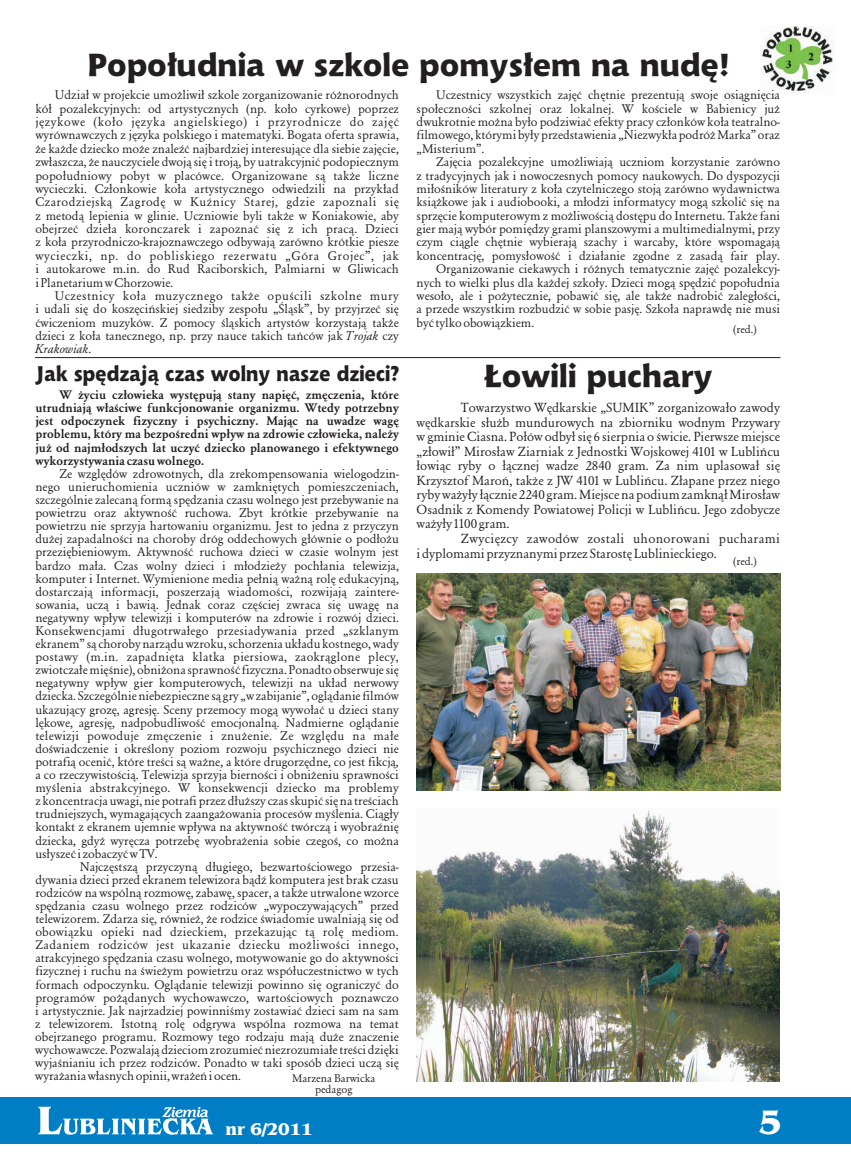
<style>
.page{position:relative;width:851px;height:1170px;background:#fff}
.page>*{position:absolute;margin:0;border:0;box-sizing:border-box;transform-origin:0 0}
.t1{font:700 35px "Benguiat IT Cby BT";color:#fff}
.t2{font:30px "EFN Gustowny";color:#231f20}
.t3{font:20px "EFN Gustowny";color:#231f20;scale:.92 1}
.t4{font:700 17.5px "Benguiat IT Cby BT";color:#fff}
.t5{font:italic 14.25px "Benguiat IT Cby BT";color:#fff}
.t6{font:11.88px/14.5px "EFN Garamo";color:#231f20;text-align:justify}
.t7{font:11.25px/13.1px "EFN Garamo";color:#231f20;text-align:justify}
.t8{font:700 11.25px/13.1px "EFN Garamo";color:#231f20;text-align:justify}
.t9{font:10px/11.2px "EFN Garamo";color:#231f20;text-align:center}
.s1{font-style:italic}
</style>
<div class="page">
<img style="left:761px;top:26px;width:73px;height:68px">
<div style="left:0;top:1097px;width:850px;height:46px;background:#007ec5"></div>
<svg style="left:38px;top:1106px;width:175px;height:28px"></svg>
<hr style="left:35px;top:357px;width:745px;height:1px;background:#231f20">
<img style="left:416px;top:573px;width:364px;height:217px">
<img style="left:417px;top:810px;width:362px;height:271px">
<h2 class="t2" style="left:87px;top:48px;width:644px">Popołudnia w szkole pomysłem na nudę!</h2>
<p class="t7" style="left:35px;top:89px;width:365px;text-indent:20px">Udział w projekcie umożliwił szkole zorganizowanie różnorodnych kół pozalekcyjnych: od artystycznych (np. koło cyrkowe) poprzez językowe (koło języka angielskiego) i przyrodnicze do zajęć wyrównawczych z języka polskiego i matematyki. Bogata oferta sprawia, że każde dziecko może znaleźć najbardziej interesujące dla siebie zajęcie, zwłaszcza, że nauczyciele dwoją się i troją, by uatrakcyjnić podopiecznym popołudniowy pobyt w placówce. Organizowane są także liczne wycieczki. Członkowie koła artystycznego odwiedzili na przykład Czarodziejską Zagrodę w Kuźnicy Starej, gdzie zapoznali się z metodą lepienia w glinie. Uczniowie byli także w Koniakowie, aby obejrzeć dzieła koronczarek i zapoznać się z ich pracą. Dzieci z koła przyrodniczo-krajoznawczego odbywają zarówno krótkie piesze wycieczki, np. do pobliskiego rezerwatu „Góra Grojec”, jak i autokarowe m.in. do Rud Raciborskich, Palmiarni w Gliwicach i Planetarium w Chorzowie.</p>
<p class="t7" style="left:35px;top:290px;width:365px;text-indent:20px">Uczestnicy koła muzycznego także opuścili szkolne mury i udali się do koszęcińskiej siedziby zespołu „Śląsk”, by przyjrzeć się ćwiczeniom muzyków. Z pomocy śląskich artystów korzystają także dzieci z koła tanecznego, np. przy nauce takich tańców jak <span class="s1">Trojak</span> czy <span class="s1">Krakowiak</span>.</p>
<p class="t7" style="left:416px;top:89px;width:365px;text-indent:20px">Uczestnicy wszystkich zajęć chętnie prezentują swoje osiągnięcia społeczności szkolnej oraz lokalnej. W kościele w Babienicy już dwukrotnie można było podziwiać efekty pracy członków koła teatralno&shy;filmowego, którymi były przedstawienia „Niezwykła podróżMarka” oraz „Misterium”.</p>
<p class="t7" style="left:436px;top:156px;width:345px">Zajęcia pozalekcyjne umożliwiają uczniom korzystanie zarówno</p>
<p class="t7" style="left:416px;top:170px;width:365px">z tradycyjnych jak i nowoczesnych pomocy naukowych. Do dyspozycji</p>
<p class="t7" style="left:416px;top:183px;width:365px">miłośników literatury z koła czytelniczego stoją zarówno wydawnictwa</p>
<p class="t7" style="left:416px;top:196px;width:365px">książkowe jak i audiobooki, a młodzi informatycy mogą szkolić się na</p>
<p class="t7" style="left:416px;top:210px;width:365px">sprzęcie komputerowym z możliwością dostępu do Internetu. Także fani</p>
<p class="t7" style="left:416px;top:223px;width:365px">gier mają wybór pomiędzy grami planszowymi a multimedialnymi, przy</p>
<p class="t7" style="left:416px;top:236px;width:365px">czym ciągle chętnie wybierają szachy i warcaby, które wspomagają</p>
<p class="t7" style="left:416px;top:250px;width:365px">koncentrację, pomysłowość i działanie zgodne z zasadą fair play.</p>
<p class="t7" style="left:436px;top:263px;width:345px">Organizowanie ciekawych i różnych tematycznie zajęć pozalekcyj-</p>
<p class="t7" style="left:416px;top:277px;width:365px">nych to wielki plus dla każdej szkoły. Dzieci mogą spędzić popołudnia</p>
<p class="t7" style="left:416px;top:290px;width:365px">wesoło, ale i pożytecznie, pobawić się, ale także nadrobić zaległości,</p>
<p class="t7" style="left:416px;top:303px;width:365px">a przede wszystkim rozbudzić w sobie pasję. Szkoła naprawdę nie musi</p>
<p class="t7" style="left:416px;top:317px;width:119px">być tylko obowiązkiem.</p>
<h2 class="t2" style="left:484px;top:358px;width:230px">Łowili puchary</h2>
<p class="t6" style="left:416px;top:401px;width:365px;text-indent:44px">Towarzystwo Wędkarskie „SUMIK” zorganizowało zawody wędkarskie służb mundurowych na zbiorniku wodnym Przywary w gminie Ciasna. Połów odbył się 6 sierpnia o świcie. Pierwsze miejsce „złowił” Mirosław Ziarniak z Jednostki Wojskowej 4101 w Lublińcu łowiąc ryby o łącznej wadze 2840 gram. Za nim uplasował się Krzysztof Maroń, także z JW 4101 w Lublińcu. Złapane przez niego ryby ważyły łącznie 2240 gram. Miejsce na podium zamknąłMirosław Osadnik z Komendy Powiatowej Policji w Lublińcu. Jego zdobycze ważyły 1100 gram.</p>
<p class="t6" style="left:416px;top:532px;width:365px;text-indent:44px">Zwycięzcy zawodów zostali uhonorowani pucharami i dyplomami przyznanymi przez StarostęLublinieckiego.</p>
<p class="t9" style="left:733px;top:556px;width:25px">(red.)</p>
<p class="t9" style="left:733px;top:324px;width:25px">(red.)</p>
<h3 class="t3" style="left:36px;top:362px;width:397px">Jak spędzają czas wolny nasze dzieci?</h3>
<p class="t8" style="left:35px;top:389px;width:365px;text-indent:24px">W życiu człowieka występują stany napięć, zmęczenia, które utrudniają właściwe funkcjonowanie organizmu. Wtedy potrzebny jest odpoczynek fizyczny i psychiczny. Mając na uwadze wagę problemu, który ma bezpośredni wpływ na zdrowie człowieka, należy już od najmłodszych lat uczyć dziecko planowanego i efektywnego wykorzystywania czasu wolnego.</p>
<p class="t7" style="left:35px;top:468px;width:365px;text-indent:24px">Ze względów zdrowotnych, dla zrekompensowania wielogodzin&shy;nego unieruchomienia uczniów w zamkniętych pomieszczeniach, szczególnie zalecaną formą spędzania czasu wolnego jest przebywanie na powietrzu oraz aktywność ruchowa. Zbyt krótkie przebywanie na powietrzu nie sprzyja hartowaniu organizmu. Jest to jedna z przyczyn dużej zapadalności na choroby dróg oddechowych głównie o podłożu przeziębieniowym. Aktywność ruchowa dzieci w czasie wolnym jest bardzo mała. Czas wolny dzieci i młodzieży pochłania telewizja, komputer i Internet. Wymienione media pełnią ważną rolę edukacyjną, dostarczają informacji, poszerzają wiadomości, rozwijają zaintere&shy;sowania, uczą i bawią. Jednak coraz częściej zwraca się uwagę na negatywny wpływ telewizji i komputerów na zdrowie i rozwój dzieci.<br>Konsekwencjami długotrwałego przesiadywania przed „szklanym ekranem” są choroby narządu wzroku, schorzenia układu kostnego, wady postawy (m.in. zapadnięta klatka piersiowa, zaokrąglone plecy, zwiotczałe mięśnie), obniżona sprawność fizyczna. Ponadto obserwuje się negatywny wpływ gier komputerowych, telewizji na układ nerwowy dziecka. Szczególnie niebezpieczne są gry „w zabijanie”, oglądanie filmów ukazujący grozę, agresję. Sceny przemocy mogą wywołać u dzieci stany lękowe, agresję, nadpobudliwość emocjonalną. Nadmierne oglądanie telewizji powoduje zmęczenie i znużenie. Ze względu na małe doświadczenie i określony poziom rozwoju psychicznego dzieci nie potrafią ocenić, które treści są ważne, a które drugorzędne, co jest fikcją, a co rzeczywistością. Telewizja sprzyja bierności i obniżeniu sprawności myślenia abstrakcyjnego. W konsekwencji dziecko ma problemy z koncentracja uwagi, nie potrafi przez dłuższy czas skupić się na treściach trudniejszych, wymagających zaangażowania procesów myślenia. Ciągły kontakt z ekranem ujemnie wpływa na aktywność twórczą i wyobraźnię dziecka, gdyż wyręcza potrzebę wyobrażenia sobie czegoś, co można usłyszeć i zobaczyć w TV.</p>
<p class="t7" style="left:35px;top:860px;width:365px;text-indent:44px">Najczęstszą przyczyną długiego, bezwartościowego przesia&shy;dywania dzieci przed ekranem telewizora bądź komputera jest brak czasu rodziców na wspólną rozmowę, zabawę, spacer, a także utrwalone wzorce spędzania czasu wolnego przez rodziców „wypoczywających” przed telewizorem. Zdarza się, również, że rodzice świadomie uwalniają się od obowiązku opieki nad dzieckiem, przekazując tą rolę mediom.<br>Zadaniem rodziców jest ukazanie dziecku możliwości innego, atrakcyjnego spędzania czasu wolnego, motywowanie go do aktywności fizycznej i ruchu na świeżym powietrzu oraz współuczestnictwo w tych formach odpoczynku. Oglądanie telewizji powinno się ograniczyć do programów pożądanych wychowawczo, wartościowych poznawczo i artystycznie. Jak najrzadziej powinniśmy zostawiać dzieci sam na sam z telewizorem. Istotną rolę odgrywa wspólna rozmowa na temat obejrzanego programu. Rozmowy tego rodzaju mają duże znaczenie wychowawcze. Pozwalajądzieciom zrozumiećniezrozumiałe treści dzięki wyjaśnianiu ich przez rodziców. Ponadto w taki sposób dzieci uczą się wyrażania własnych opinii, wrażeńi ocen.</p>
<p class="t9" style="left:292px;top:1073px;width:85px">Marzena Barwicka pedagog</p>
<p class="t5" style="left:163px;top:1105px;width:47px">Ziemia</p>
<h3 class="t4" style="left:225px;top:1121px;width:89px">nr 6/2011</h3>
<h1 class="t1" style="left:758px;top:1107px;width:24px">5</h1>
</div>
